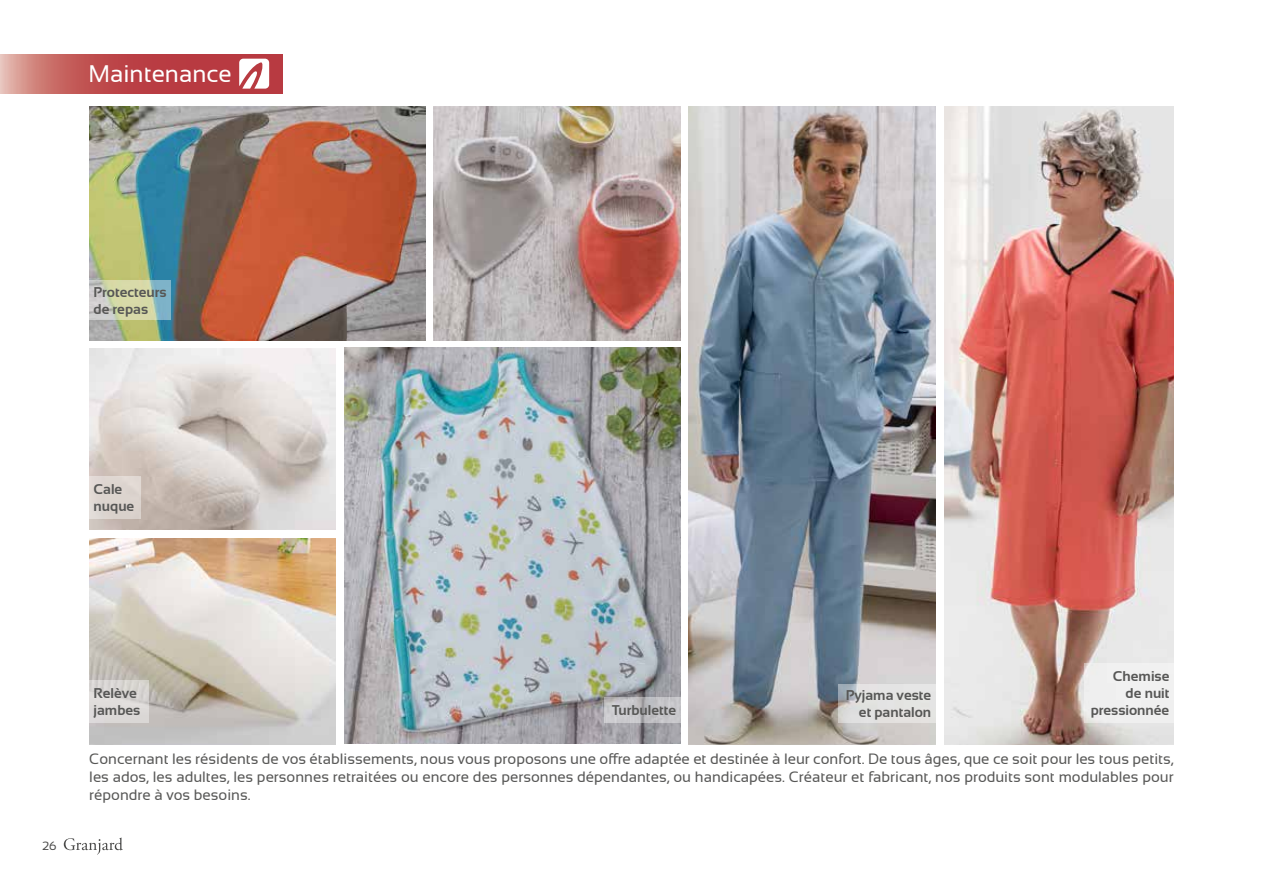
<style>
.page{position:relative;width:1263px;height:893px;background:#fff}
.page>*{position:absolute;margin:0;border:0;box-sizing:border-box;transform-origin:0 0}
.t1{font:24px "Sansation";color:#fff}
.t2{font:15px/18px "Sansation";color:#575756;text-align:justify}
.t3{font:700 14.1px/17px "Sansation";color:#575756}
.t4{font:12px "Sansation";color:#4a4a49}
</style>
<div class="page">
<svg style="left:64px;top:837px;width:59px;height:18px"></svg>
<img style="left:89px;top:349px;width:247px;height:181px">
<img style="left:944px;top:106px;width:230px;height:638px">
<img style="left:689px;top:106px;width:246px;height:638px">
<svg style="left:0;top:54px;width:283px;height:40px"></svg>
<svg style="left:239px;top:59px;width:30px;height:30px"></svg>
<img style="left:89px;top:106px;width:336px;height:234px">
<img style="left:434px;top:106px;width:246px;height:234px">
<img style="left:344px;top:348px;width:336px;height:395px">
<img style="left:89px;top:538px;width:247px;height:206px">
<svg style="left:89px;top:281px;width:82px;height:39px;fill:#d3d7aa"></svg>
<div style="left:89px;top:476px;width:51px;height:43px;background:#dcd4ce"></div>
<div style="left:89px;top:680px;width:60px;height:43px;background:linear-gradient(to bottom,#d7d4d1,#dedbdb)"></div>
<svg style="left:604px;top:697px;width:76px;height:26px;fill:#c6c5c9"></svg>
<svg style="left:838px;top:685px;width:97px;height:38px;fill:#e4e2e0"></svg>
<div style="left:1084px;top:663px;width:90px;height:60px;background:#efefef"></div>
<h1 class="t1" style="left:89px;top:60px;width:145px">Maintenance</h1>
<p class="t3" style="left:94px;top:283px;width:74px">Protecteurs de repas</p>
<p class="t3" style="left:94px;top:481px;width:42px">Cale nuque</p>
<p class="t4" style="left:43px;top:839px;width:16px">26</p>
<p class="t3" style="left:94px;top:685px;width:48px">Relève jambes</p>
<p class="t3" style="left:612px;top:702px;width:66px">Turbulette</p>
<p class="t3" style="left:846px;top:687px;width:87px;text-align:right">Pyjama veste et pantalon</p>
<p class="t3" style="left:1091px;top:668px;width:80px;text-align:right">Chemise<br>de nuit pressionnée</p>
<p class="t2" style="left:89px;top:749px;width:1086px">Concernant les résidents de vos établissements, nous vous proposons une offre adaptée et destinée à leur confort. De tous âges, que ce soit pour les tous petits, les ados, les adultes, les personnes retraitées ou encore des personnes dépendantes, ou handicapées. Créateur et fabricant, nos produits sont modulables pour répondre à vos besoins.</p>
</div>
